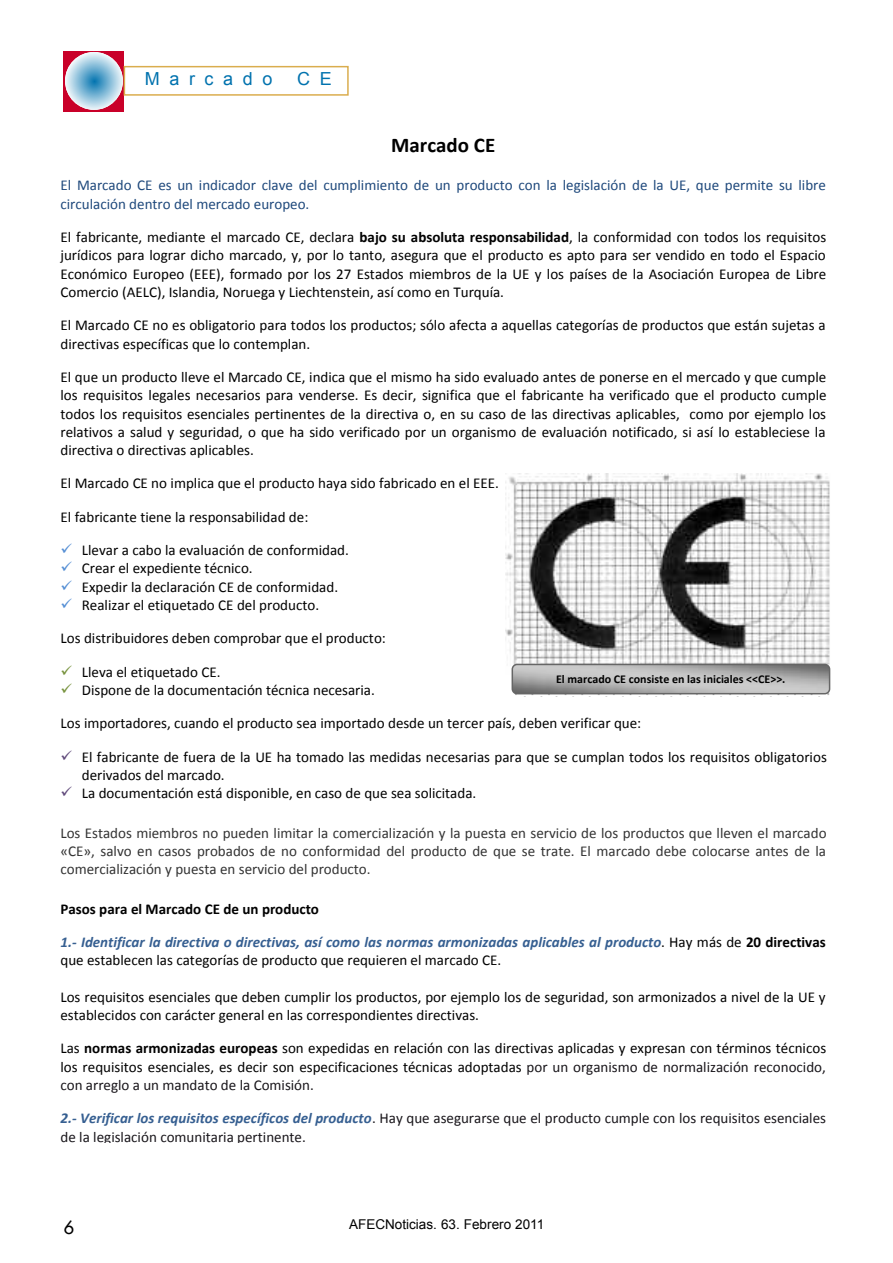
<style>
.page{position:relative;width:893px;height:1263px;background:#fff}
.page>*{position:absolute;margin:0;border:0;box-sizing:border-box;transform-origin:0 0}
.t1{font:700 21px "Calibri";color:#000}
.t2{font:18px "Arial";letter-spacing:.535em;color:#0072ae}
.t3{font:18px "Futura";color:#000}
.t4{font:15px/18.3px "Calibri";color:#000}
.t5{font:15px/18.3px "Calibri";color:#333;text-align:justify}
.t6{font:italic 700 15px/18.3px "Calibri";color:#365f91}
.t7{font:15px/18.3px "Calibri";color:#19161b}
.t8{font:15px/18.3px "Calibri";color:#1f497c}
.t9{font:700 15px "Calibri";color:#000}
.t10{font:13.5px "Arial";color:#000}
.t11{font:700 12px "Calibri";color:#000}
.s1{font-weight:700}
.s2{font-weight:400;font-style:normal;color:#000}
.s3{font-style:normal;color:#000}
.s4{color:#19161b}
.s5{font-weight:700;font-style:italic;color:#365f91}
</style>
<div class="page">
<div style="left:64px;top:51px;width:60px;height:60px;background:#c90029"></div>
<svg style="left:65px;top:52px;width:58px;height:58px;background:#a2cbe0"></svg>
<div style="left:124px;top:66px;width:225px;height:30px;border:2px solid #daad4e"></div>
<img style="left:505px;top:473px;width:326px;height:202px">
<img style="left:514px;top:667px;width:317px;height:30px;border-radius:5px">
<img style="left:512px;top:664px;width:318px;height:30px;border-radius:5px">
<div style="left:512px;top:664px;width:318px;height:30px;border:2px solid #666;border-radius:5px"></div>
<p class="t2" style="left:145px;top:69px;width:129px">Marcado</p>
<p class="t2" style="left:297px;top:69px;width:36px">C E</p>
<h1 class="t1" style="left:391px;top:136px;width:106px">Marcado CE</h1>
<p class="t8" style="left:60px;top:178px;width:767px">El Marcado CE es un indicador clave del cumplimiento de un producto con la legislación de la UE, que permite su libre circulación dentro del mercado europeo.</p>
<p class="t4" style="left:60px;top:229px;width:767px;text-align:justify">El fabricante, mediante el marcado CE, declara <span class="s1">bajo su absoluta responsabilidad</span>, la conformidad con todos los requisitos jurídicos para lograr dicho marcado, y, por lo tanto, asegura que el producto es apto para ser vendido en todo el Espacio Económico Europeo (EEE), formado por los 27 Estados miembros de la UE y los países de la Asociación Europea de Libre Comercio (AELC), Islandia, Noruega y Liechtenstein, así como en Turquía.</p>
<p class="t4" style="left:60px;top:317px;width:767px">El Marcado CE no es obligatorio para todos los productos; sólo afecta a aquellas categorías de productos que están sujetas a directivas específicas que lo contemplan.</p>
<p class="t4" style="left:60px;top:369px;width:768px;text-align:justify">El que un producto lleve el Marcado CE, indica que el mismo ha sido evaluado antes de ponerse en el mercado y que cumple los requisitos legales necesarios para venderse. Es decir, significa que el fabricante ha verificado que el producto cumple todos los requisitos esenciales pertinentes de la directiva o, en su caso de las directivas aplicables, como por ejemplo los relativos a salud y seguridad, o que ha sido verificado por un organismo de evaluación notificado, si así lo estableciese la directiva o directivas aplicables.</p>
<p class="t4" style="left:60px;top:476px;width:440px">El Marcado CE no implica que el producto haya sido fabricado en el EEE.</p>
<p class="t4" style="left:60px;top:509px;width:249px">El fabricante tiene la responsabilidad de:</p>
<p class="t4" style="left:82px;top:542px;width:269px">Llevar a cabo la evaluación de conformidad.<br>Crear el expediente técnico.<br>Expedir la declaración CE de conformidad.<br>Realizar el etiquetado CE del producto.</p>
<p class="t4" style="left:60px;top:630px;width:327px">Los distribuidores deben comprobar que el producto:</p>
<p class="t4" style="left:82px;top:664px;width:295px">Lleva el etiquetado CE.<br>Dispone de la documentación técnica necesaria.</p>
<p class="t4" style="left:60px;top:715px;width:582px">Los importadores, cuando el producto sea importado desde un tercer país, deben verificar que:</p>
<p class="t4" style="left:82px;top:749px;width:747px">El fabricante de fuera de la UE ha tomado las medidas necesarias para que se cumplan todos los requisitos obligatorios derivados del marcado.<br>La documentación está disponible, en caso de que sea solicitada.</p>
<p class="t5" style="left:60px;top:825px;width:768px">Los Estados miembros no pueden limitar la comercialización y la puesta en servicio de los productos que lleven el marcado «CE», salvo en casos probados de no conformidad del producto de que se trate. El marcado debe colocarse antes de la comercialización y puesta en servicio del producto.</p>
<p class="t9" style="left:60px;top:902px;width:260px">Pasos para el Marcado CE de un producto</p>
<p class="t6" style="left:60px;top:934px;width:767px">1.- Identificar la directiva o directivas, así como las normas armonizadas aplicables al producto<span class="s2">. Hay más de</span> <span class="s3">20 directivas </span><span class="s2">que establecen las categorías de producto que requieren el marcado CE.</span></p>
<p class="t4" style="left:60px;top:989px;width:767px">Los requisitos esenciales que deben cumplir los productos, por ejemplo los de seguridad, son armonizados a nivel de la UE y establecidos con carácter general en las correspondientes directivas.</p>
<p class="t4" style="left:60px;top:1040px;width:767px;text-align:justify">Las <span class="s1">normas armonizadas europeas</span> son expedidas en relación con las directivas aplicadas y expresan con términos técnicos los requisitos esenciales, es decir son especificaciones técnicas adoptadas <span class="s4">por un organismo de normalización reconocido, con arreglo a un mandato de la Comisión.</span></p>
<p class="t7" style="left:60px;top:1110px;width:767px"><span class="s5">2.- Verificar los requisitos específicos del producto</span>. Hay que asegurarse que el producto cumple con los requisitos esenciales de la legislación comunitaria pertinente.</p>
<p class="t11" style="left:556px;top:674px;width:231px">El marcado CE consiste en las iniciales &lt;&lt;CE&gt;&gt;.</p>
<p class="t3" style="left:64px;top:1215px;width:12px">6</p>
<p class="t10" style="left:349px;top:1217px;width:197px">AFECNoticias. 63. Febrero 2011</p>
</div>
